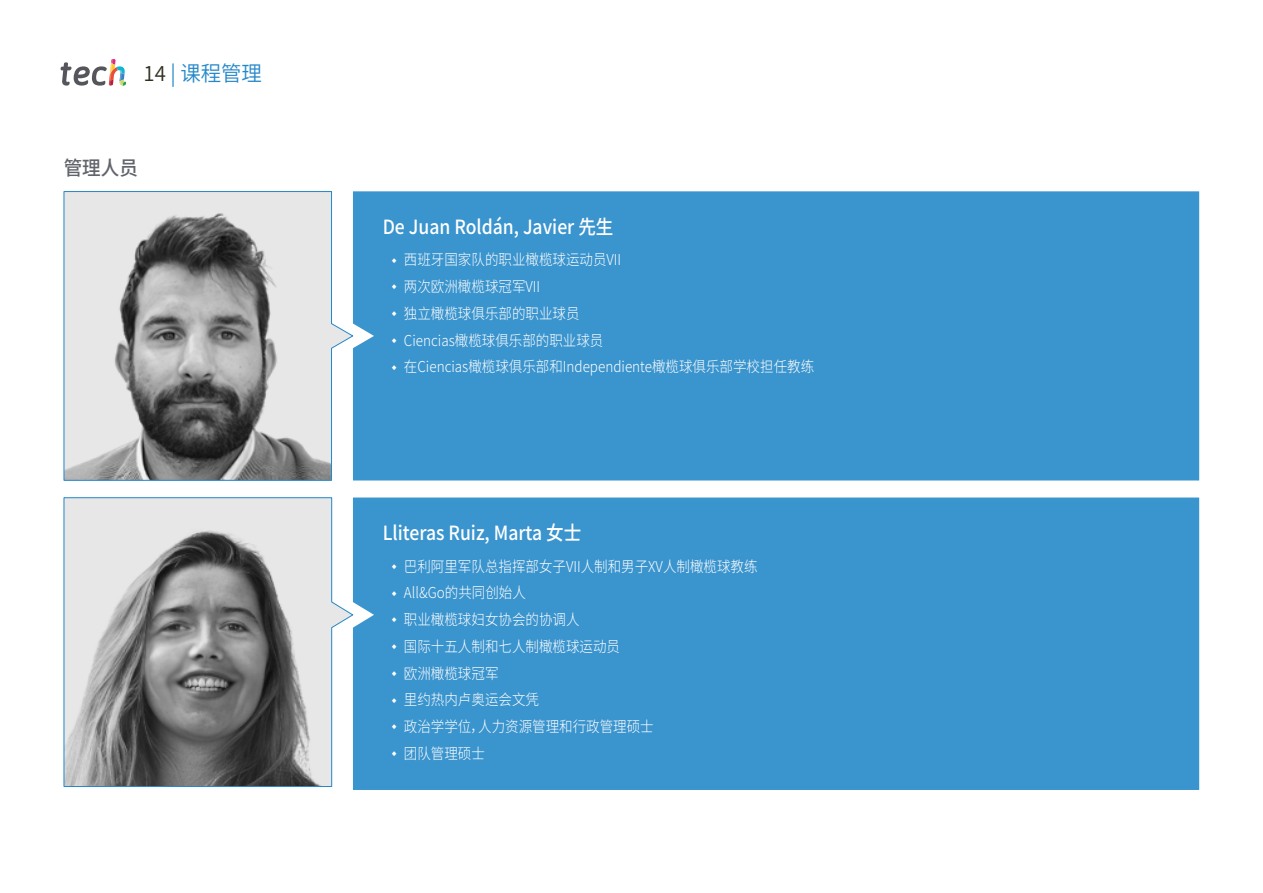
<style>
.page{position:relative;width:1263px;height:893px;background:#fff}
.page>*{position:absolute;margin:0;border:0;box-sizing:border-box;transform-origin:0 0}
.t1{font:21px "Source Han Sans CN";color:#2488c9}
.t2{font:500 19.5px "Source Han Sans CN";color:#fff;scale:.9 1}
.t3{font:500 19.5px "Source Han Sans CN";color:#61646a;scale:.95 1}
.t4{font:300 15px/26.7px "Source Han Sans CN";color:#fff;scale:.9 1}
.s1{color:#312e20}
</style>
<div class="page">
<svg style="left:61px;top:59px;width:65px;height:27px"></svg>
<div style="left:353px;top:191px;width:846px;height:289px;background:#3a94ce"></div>
<div style="left:353px;top:497px;width:846px;height:293px;background:#3a94ce"></div>
<svg style="left:64px;top:191px;width:289px;height:290px;background:#b3b4b5"></svg>
<svg style="left:64px;top:497px;width:289px;height:290px;background:#a4a5a5"></svg>
<svg style="left:392px;top:258px;width:5px;height:5px"></svg>
<svg style="left:392px;top:285px;width:5px;height:5px"></svg>
<svg style="left:392px;top:311px;width:5px;height:5px"></svg>
<svg style="left:392px;top:338px;width:5px;height:5px"></svg>
<svg style="left:392px;top:365px;width:5px;height:5px"></svg>
<svg style="left:392px;top:564px;width:5px;height:5px"></svg>
<svg style="left:392px;top:591px;width:5px;height:5px"></svg>
<svg style="left:392px;top:617px;width:5px;height:5px"></svg>
<svg style="left:392px;top:644px;width:5px;height:5px"></svg>
<svg style="left:392px;top:671px;width:5px;height:5px"></svg>
<svg style="left:392px;top:698px;width:5px;height:5px"></svg>
<svg style="left:392px;top:724px;width:5px;height:5px"></svg>
<svg style="left:392px;top:751px;width:5px;height:5px"></svg>
<h1 class="t1" style="left:144px;top:61px;width:120px"><span class="s1">14</span> | 课程管理</h1>
<h2 class="t3" style="left:64px;top:157px;width:80px">管理人员</h2>
<h2 class="t2" style="left:383px;top:216px;width:258px">De Juan Roldán, Javier 先生</h2>
<p class="t4" style="left:404px;top:247px;width:457px">西班牙国家队的职业橄榄球运动员VII<br>两次欧洲橄榄球冠军VII<br>独立橄榄球俱乐部的职业球员<br>Ciencias橄榄球俱乐部的职业球员<br>在Ciencias橄榄球俱乐部和Independiente橄榄球俱乐部学校担任教练</p>
<h2 class="t2" style="left:383px;top:522px;width:222px">Lliteras Ruiz, Marta 女士</h2>
<p class="t4" style="left:404px;top:553px;width:394px">巴利阿里军队总指挥部女子VII人制和男子XV人制橄榄球教练<br>All&amp;Go的共同创始人<br>职业橄榄球妇女协会的协调人<br>国际十五人制和七人制橄榄球运动员<br>欧洲橄榄球冠军<br>里约热内卢奥运会文凭<br>政治学学位，人力资源管理和行政管理硕士<br>团队管理硕士</p>
</div>
